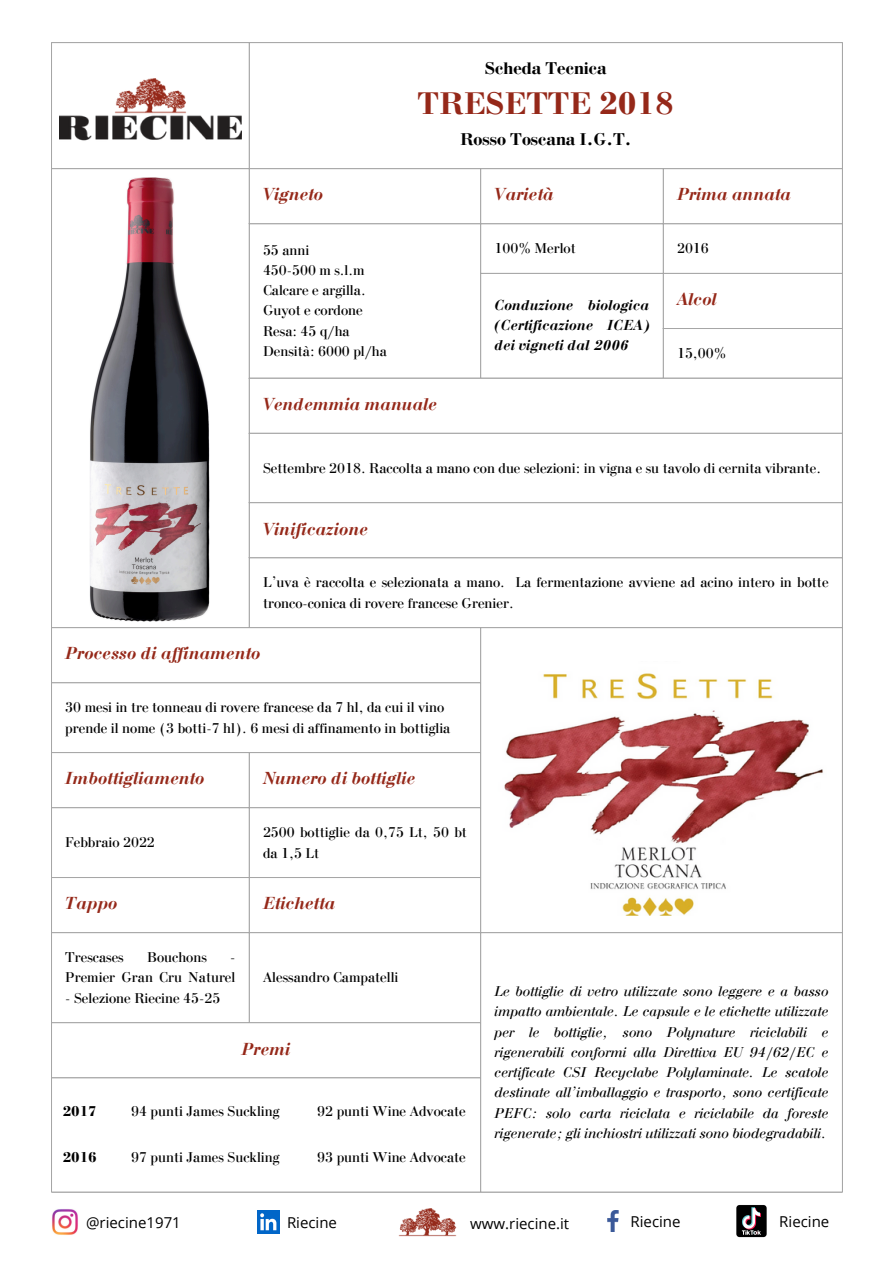
<style>
.page{position:relative;width:894px;height:1264px;background:#fff}
.page>*{position:absolute;margin:0;border:0;box-sizing:border-box;transform-origin:0 0}
.t1{font:700 33px "Bodoni";color:#952819}
.t2{font:italic 700 18px "Bodoni";color:#952819}
.t3{font:700 18px "Bodoni";color:#000}
.t4{font:15px/20.2px "Bodoni";color:#000}
.t5{font:italic 15px/20.2px "Bodoni";color:#000;text-align:justify}
.t6{font:italic 700 15px/20.2px "Bodoni";color:#000;text-align:justify}
.t7{font:15px "Open Sans";color:#000}
.t8{font:700 15px "Bodoni";color:#000}
</style>
<div class="page">
<hr style="left:51px;top:43px;width:1px;height:1148px;background:#a6a6a6">
<hr style="left:249px;top:43px;width:1px;height:584px;background:#a6a6a6">
<hr style="left:249px;top:753px;width:1px;height:269px;background:#a6a6a6">
<hr style="left:480px;top:169px;width:1px;height:209px;background:#a6a6a6">
<hr style="left:480px;top:628px;width:1px;height:563px;background:#a6a6a6">
<hr style="left:662px;top:169px;width:1px;height:209px;background:#a6a6a6">
<hr style="left:841px;top:43px;width:1px;height:1148px;background:#a6a6a6">
<hr style="left:51px;top:42px;width:791px;height:1px;background:#a6a6a6">
<hr style="left:51px;top:168px;width:791px;height:1px;background:#a6a6a6">
<hr style="left:249px;top:223px;width:593px;height:1px;background:#a6a6a6">
<hr style="left:480px;top:273px;width:362px;height:1px;background:#a6a6a6">
<hr style="left:662px;top:328px;width:180px;height:1px;background:#a6a6a6">
<hr style="left:249px;top:378px;width:593px;height:1px;background:#a6a6a6">
<hr style="left:249px;top:433px;width:593px;height:1px;background:#a6a6a6">
<hr style="left:249px;top:502px;width:593px;height:1px;background:#a6a6a6">
<hr style="left:249px;top:557px;width:593px;height:1px;background:#a6a6a6">
<hr style="left:51px;top:627px;width:791px;height:1px;background:#a6a6a6">
<hr style="left:51px;top:682px;width:430px;height:1px;background:#a6a6a6">
<hr style="left:51px;top:752px;width:430px;height:1px;background:#a6a6a6">
<hr style="left:51px;top:807px;width:430px;height:1px;background:#a6a6a6">
<hr style="left:51px;top:877px;width:430px;height:1px;background:#a6a6a6">
<hr style="left:51px;top:932px;width:791px;height:1px;background:#a6a6a6">
<hr style="left:51px;top:1022px;width:430px;height:1px;background:#a6a6a6">
<hr style="left:51px;top:1077px;width:430px;height:1px;background:#a6a6a6">
<hr style="left:51px;top:1191px;width:791px;height:1px;background:#a6a6a6">
<img style="left:89px;top:178px;width:121px;height:443px">
<img style="left:59px;top:79px;width:182px;height:62px">
<img style="left:504px;top:673px;width:319px;height:242px">
<img style="left:52px;top:1209px;width:26px;height:26px">
<img style="left:607px;top:1210px;width:12px;height:21px">
<img style="left:257px;top:1210px;width:23px;height:22px">
<img style="left:736px;top:1205px;width:31px;height:32px">
<img style="left:398px;top:1208px;width:59px;height:28px">
<p class="t3" style="left:484px;top:57px;width:123px">Scheda Tecnica</p>
<p class="t1" style="left:417px;top:83px;width:258px">TRESETTE 2018</p>
<p class="t3" style="left:460px;top:128px;width:173px">Rosso Toscana I.G.T.</p>
<p class="t2" style="left:263px;top:183px;width:62px">Vigneto</p>
<p class="t2" style="left:494px;top:183px;width:61px">Varietà</p>
<p class="t2" style="left:676px;top:183px;width:116px">Prima annata</p>
<p class="t4" style="left:263px;top:240px;width:48px">55 anni</p>
<p class="t4" style="left:263px;top:260px;width:103px">450-500 m s.l.m</p>
<p class="t4" style="left:263px;top:280px;width:104px">Calcare e argilla.</p>
<p class="t4" style="left:263px;top:301px;width:101px">Guyot e cordone</p>
<p class="t4" style="left:263px;top:321px;width:88px">Resa: 45 q/ha</p>
<p class="t4" style="left:263px;top:341px;width:125px">Densità: 6000 pl/ha</p>
<p class="t2" style="left:263px;top:393px;width:176px">Vendemmia manuale</p>
<p class="t4" style="left:494px;top:239px;width:83px">100% Merlot</p>
<p class="t4" style="left:676px;top:239px;width:33px">2016</p>
<p class="t6" style="left:494px;top:295px;width:156px">Conduzione biologica (Certificazione ICEA) dei vigneti dal 2006</p>
<p class="t2" style="left:676px;top:288px;width:41px">Alcol</p>
<p class="t4" style="left:676px;top:343px;width:51px">15,00%</p>
<p class="t4" style="left:263px;top:458px;width:559px">Settembre 2018. Raccolta a mano con due selezioni: in vigna e su tavolo di cernita vibrante.</p>
<p class="t2" style="left:263px;top:517px;width:107px">Vinificazione</p>
<p class="t4" style="left:263px;top:573px;width:567px">L’uva è raccolta e selezionata a mano. La fermentazione avviene ad acino intero in botte tronco-conica di rovere francese Grenier.</p>
<p class="t2" style="left:65px;top:642px;width:197px">Processo di affinamento</p>
<p class="t4" style="left:65px;top:697px;width:386px">30 mesi in tre tonneau di rovere francese da 7 hl, da cui il vino prende il nome (3 botti-7 hl). 6 mesi di affinamento in bottiglia</p>
<p class="t2" style="left:65px;top:767px;width:141px">Imbottigliamento</p>
<p class="t2" style="left:263px;top:767px;width:154px">Numero di bottiglie</p>
<p class="t4" style="left:65px;top:832px;width:91px">Febbraio 2022</p>
<p class="t4" style="left:263px;top:822px;width:205px">2500 bottiglie da 0,75 Lt, 50 bt da 1,5 Lt</p>
<p class="t2" style="left:65px;top:892px;width:54px">Tappo</p>
<p class="t2" style="left:263px;top:892px;width:74px">Etichetta</p>
<p class="t4" style="left:65px;top:947px;width:60px">Trescases</p>
<p class="t4" style="left:147px;top:947px;width:61px">Bouchons</p>
<p class="t4" style="left:65px;top:947px;width:171px;text-align:right">-<br>Premier Gran Cru Naturel</p>
<p class="t4" style="left:65px;top:988px;width:156px">- Selezione Riecine 45-25</p>
<p class="t4" style="left:263px;top:967px;width:137px">Alessandro Campatelli</p>
<p class="t8" style="left:63px;top:1101px;width:36px">2017</p>
<p class="t8" style="left:63px;top:1148px;width:36px">2016</p>
<p class="t2" style="left:241px;top:1037px;width:50px">Premi</p>
<p class="t4" style="left:131px;top:1101px;width:150px">94 punti James Suckling</p>
<p class="t4" style="left:131px;top:1147px;width:150px">97 punti James Suckling</p>
<p class="t4" style="left:317px;top:1101px;width:150px">92 punti Wine Advocate</p>
<h1 class="t4" style="left:317px;top:1147px;width:150px">93 punti Wine Advocate</h1>
<p class="t5" style="left:494px;top:981px;width:335px">Le bottiglie di vetro utilizzate sono leggere e a basso impatto ambientale. Le capsule e le etichette utilizzate per le bottiglie, sono Polynature riciclabili e rigenerabili conformi alla Direttiva EU 94/62/EC e certificate CSI Recyclabe Polylaminate. Le scatole destinate all’imballaggio e trasporto, sono certificate PEFC: solo carta riciclata e riciclabile da foreste rigenerate; gli inchiostri utilizzati sono biodegradabili.</p>
<h1 class="t7" style="left:86px;top:1211px;width:96px">@riecine1971</h1>
<p class="t7" style="left:287px;top:1211px;width:52px">Riecine</p>
<p class="t7" style="left:470px;top:1212px;width:100px">www.riecine.it</p>
<p class="t7" style="left:630px;top:1210px;width:52px">Riecine</p>
<p class="t7" style="left:779px;top:1210px;width:52px">Riecine</p>
</div>
